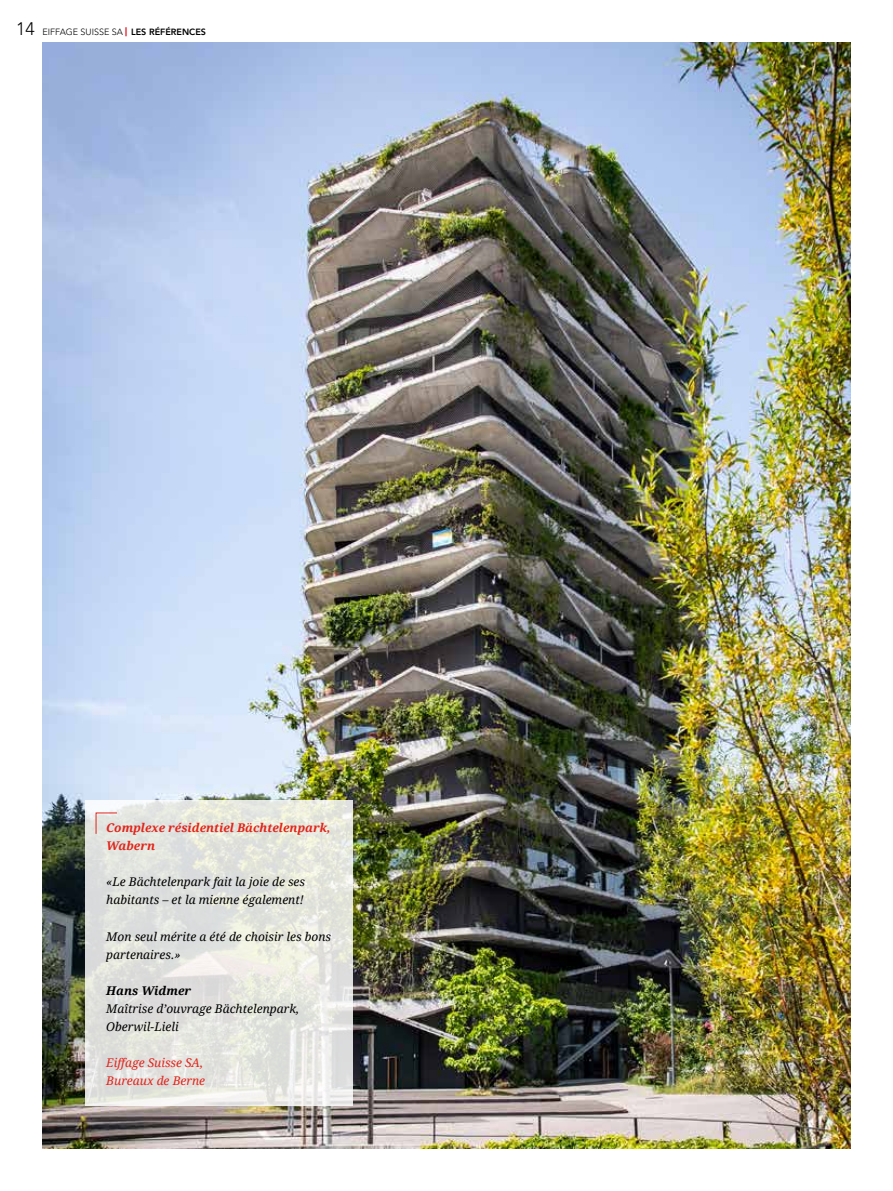
<style>
.page{position:relative;width:893px;height:1191px;background:#fff}
.page>*{position:absolute;margin:0;border:0;box-sizing:border-box;transform-origin:0 0}
.t1{font:italic 12px/18px "Droid Serif";color:#000}
.t2{font:italic 700 12px/18px "Droid Serif";color:#e1251b}
.t3{font:italic 12px/18px "Droid Serif";color:#e1251b}
.t4{font:italic 700 12px "Droid Serif";color:#000}
.t5{font:300 9px "Avenir LT Std";color:#000}
.s1{font-size:18px}
.s2{font-weight:900;color:#e30613}
.s3{font-weight:800}
</style>
<div class="page">
<img style="left:43px;top:43px;width:807px;height:1105px">
<svg style="left:85px;top:801px;width:268px;height:305px;background:#e4e5df"></svg>
<svg style="left:95px;top:812px;width:23px;height:22px"></svg>
<p class="t5" style="left:16px;top:27px;width:191px"><span class="s1">14</span> EIFFAGE SUISSE SA <span class="s2">|</span> <span class="s3">LES RÉFÉRENCES</span></p>
<p class="t2" style="left:106px;top:819px;width:226px">Complexe résidentiel Bächtelenpark,<br>Wabern</p>
<p class="t1" style="left:106px;top:873px;width:200px">«Le Bächtelenpark fait la joie de ses habitants – et la mienne également!</p>
<p class="t1" style="left:106px;top:927px;width:226px">Mon seul mérite a été de choisir les bons partenaires.»</p>
<p class="t4" style="left:106px;top:983px;width:86px">Hans Widmer</p>
<p class="t1" style="left:106px;top:999px;width:194px">Maîtrise d’ouvrage Bächtelenpark,<br>Oberwil-Lieli</p>
<p class="t3" style="left:106px;top:1053px;width:100px">Eiffage Suisse SA,<br>Bureaux de Berne</p>
</div>
